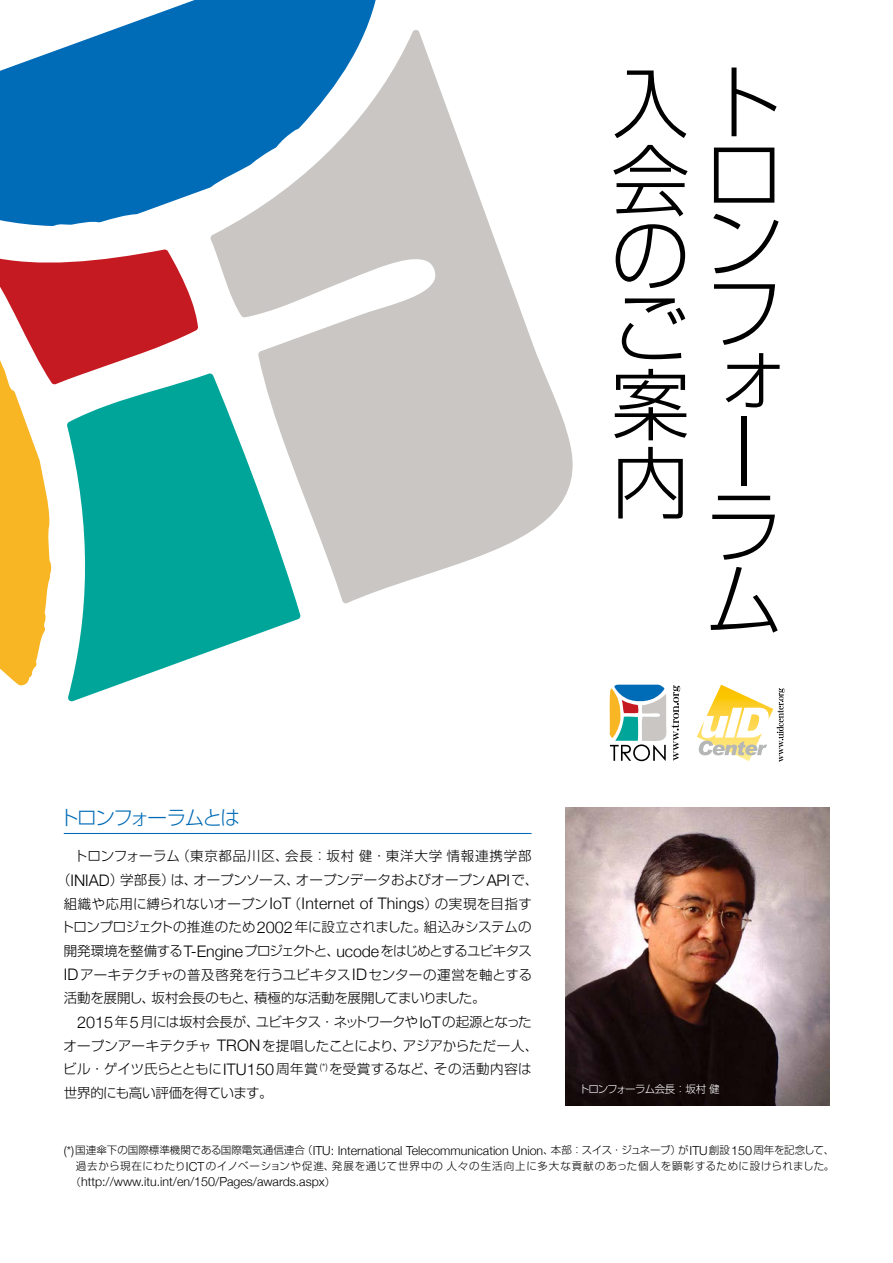
<style>
.page{position:relative;width:893px;height:1263px;background:#fff}
.page>*{position:absolute;margin:0;border:0;box-sizing:border-box;transform-origin:0 0}
.t1{font:300 78px/70.8px "Shin Go Pro";color:#000}
.t2{font:300 19.5px "Shin Go Pro";letter-spacing:-.085em;color:#006bb6}
.t3{font:300 13.5px "Shin Go Pro";letter-spacing:.015em;color:#000}
.t4{font:300 13.5px "Shin Go Pro";letter-spacing:-.01em;color:#000}
.t5{font:300 13.5px "Shin Go Pro";letter-spacing:-.065em;color:#000}
.t6{font:300 13.5px "Shin Go Pro";letter-spacing:-.055em;color:#000}
.t7{font:300 13.5px "Shin Go Pro";letter-spacing:.06em;color:#000}
.t8{font:300 13.5px "Shin Go Pro";letter-spacing:-.03em;color:#000}
.t9{font:300 13.5px "Shin Go Pro";letter-spacing:-.035em;color:#000}
.t10{font:300 12.45px "Helvetica Neue";color:#000}
.t11{font:300 10.5px/15.8px "Shin Go Pro";letter-spacing:.025em;color:#000;text-align:right}
.t12{font:300 10.5px "Shin Go Pro";letter-spacing:-.09em;color:#fff}
.s1{font-family:"Helvetica Neue";font-size:15.9px}
.s2{font-family:"Helvetica Neue";font-size:16.2px}
.s3{font-family:"Helvetica Neue";font-size:12.45px}
.s4{font-family:"Helvetica Neue";font-size:12.6px}
.s5{font-family:"Shin Go Pro";font-size:10.5px}
.s6{font-size:12.6px}
</style>
<div class="page">
<hr style="left:64px;top:833px;width:467px;height:1px;background:#006bb6">
<svg style="left:610px;top:685px;width:70px;height:76px"></svg>
<img style="left:566px;top:808px;width:263px;height:298px">
<svg style="left:210px;top:30px;width:363px;height:573px;fill:#c9c6c3"></svg>
<svg style="left:0;top:0;width:380px;height:226px;fill:#006bb6"></svg>
<svg style="left:68px;top:373px;width:233px;height:328px"></svg>
<svg style="left:0;top:175px;width:198px;height:510px"></svg>
<svg style="left:697px;top:685px;width:87px;height:77px"></svg>
<h1 class="t1" style="left:612px;top:55px;width:167px;line-height:76.1px">入ト会のご案内</h1>
<h1 class="t1" style="left:705px;top:130px;width:76px">ロンフォーラム</h1>
<h2 class="t2" style="left:59px;top:802px;width:182px">トロンフォーラムとは</h2>
<p class="t7" style="left:74px;top:845px;width:459px">トロンフォーラム（東京都品川区、会長：坂村健・東洋大学情報連携学部</p>
<p class="t4" style="left:57px;top:869px;width:483px">（<span class="s1">INIAD</span>）学部長）は、オープンソース、オープンデータおよびオープン<span class="s1">API</span>で、</p>
<p class="t3" style="left:64px;top:892px;width:470px">組織や応用に縛られないオープン<span class="s1">IoT</span>（<span class="s1">Internet of Things</span>）の実現を目指す</p>
<p class="t4" style="left:61px;top:916px;width:472px">トロンプロジェクトの推進のため<span class="s2">2002</span>年に設立されました。組込みシステムの</p>
<p class="t5" style="left:64px;top:940px;width:470px">開発環境を整備する<span class="s1">T-Engine</span>プロジェクトと、<span class="s1">ucode</span>をはじめとするユビキタス</p>
<p class="t3" style="left:64px;top:963px;width:470px"><span class="s1">ID</span>アーキテクチャの普及啓発を行うユビキタス<span class="s1">ID</span>センターの運営を軸とする</p>
<p class="t8" style="left:64px;top:987px;width:423px">活動を展開し、坂村会長のもと、積極的な活動を展開してまいりました。</p>
<p class="t6" style="left:77px;top:1011px;width:456px"><span class="s2">2015</span>年<span class="s2">5</span>月には坂村会長が、ユビキタス・ネットワークや<span class="s1">IoT</span>の起源となった</p>
<p class="t4" style="left:63px;top:1034px;width:476px">オープンアーキテクチャ <span class="s1">TRON</span>を提唱したことにより、アジアからただ一人、</p>
<p class="t3" style="left:63px;top:1058px;width:470px">ビル・ゲイツ氏らとともに<span class="s1">ITU</span><span class="s2">150</span>周年賞 <sup>(*)</sup>を受賞するなど、その活動内容は</p>
<p class="t9" style="left:64px;top:1081px;width:210px">世界的にも高い評価を得ています。</p>
<p class="t12" style="left:579px;top:1080px;width:142px">トロンフォーラム会長：坂村健</p>
<p class="t11" style="left:64px;top:1141px;width:772px"><span class="s3">(*)</span>国連傘下の国際標準機関である国際電気通信連合（<span class="s3">ITU: International Telecommunication Union</span>、本部：スイス・ジュネーブ）が<span class="s3">ITU</span>創設<span class="s4">150</span>周年を記念して、過去から現在にわたり<span class="s3">ICT</span>のイノベーションや促進、発展を通じて世界中の人々の生活向上に多大な貢献のあった個人を顕彰するために設けられました。</p>
<p class="t10" style="left:71px;top:1172px;width:266px"><span class="s5">（</span>http://www.itu.int/en/<span class="s6">150</span>/Pages/awards.aspx<span class="s5">）</span></p>
</div>
